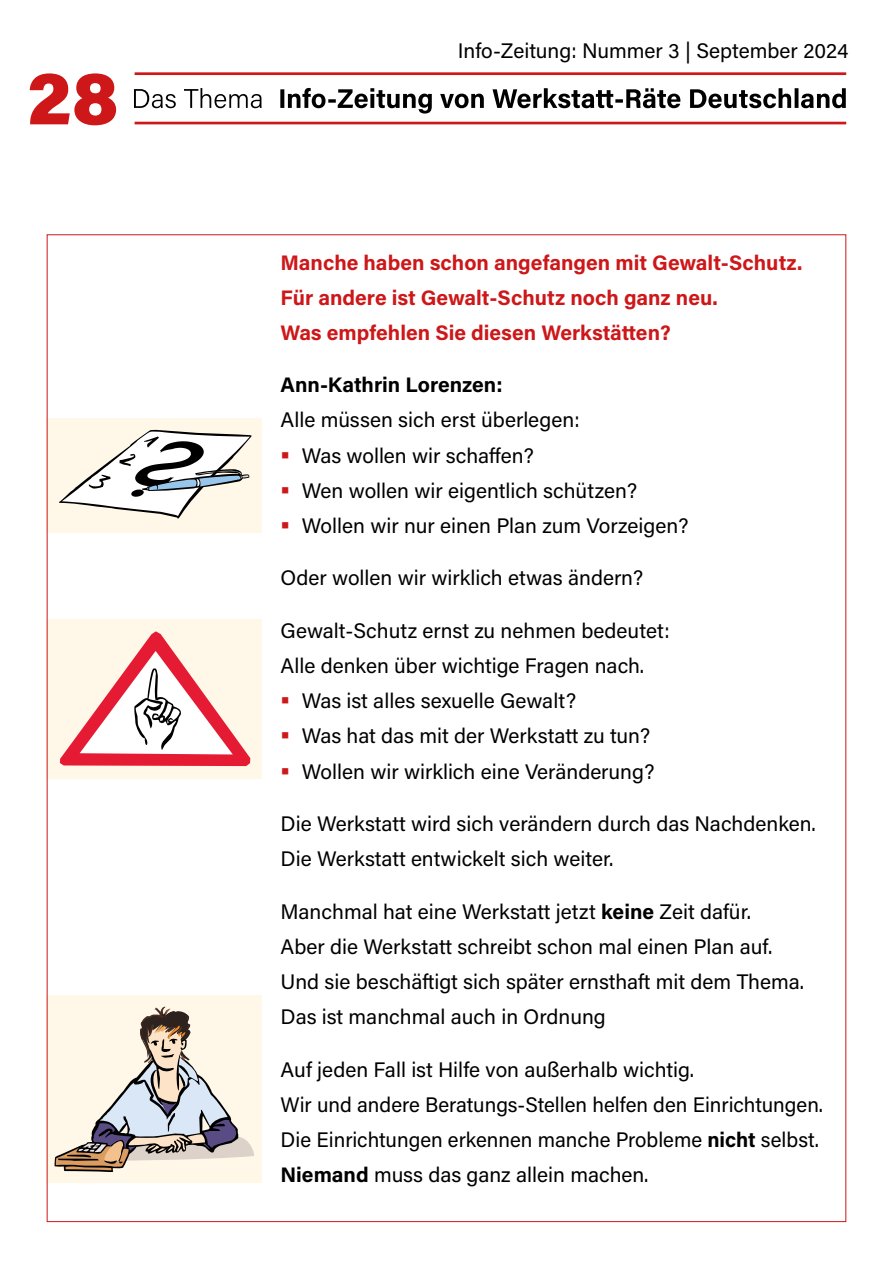
<style>
.page{position:relative;width:893px;height:1263px;background:#fff}
.page>*{position:absolute;margin:0;border:0;box-sizing:border-box;transform-origin:0 0}
.t1{font:900 75.75px "Acumin Pro";color:#cd1719}
.Fließ_p1{font:21px/35.1px "Acumin Pro";color:#000}
.Aufzählung{font:21px "Acumin Pro";color:#000}
.Fließ_p1-2{font:700 21px/35.1px "Acumin Pro";color:#cd1719}
.Fließ_p1-3{font:700 21px "Acumin Pro";color:#000}
.s1{font-weight:700}
</style>
<div class="page">
<div style="left:47px;top:418px;width:215px;height:115px;background:#fff8e8"></div>
<svg style="left:59px;top:430px;width:192px;height:89px"></svg>
<div style="left:47px;top:995px;width:215px;height:187px;background:#fff8e8"></div>
<svg style="left:55px;top:1007px;width:199px;height:165px"></svg>
<div style="left:47px;top:619px;width:215px;height:159px;background:#fff8e8"></div>
<svg style="left:60px;top:631px;width:190px;height:135px"></svg>
<svg style="left:134px;top:88px;width:712px;height:26px"></svg>
<hr style="left:135px;top:122px;width:711px;height:2px;background:#cd1719">
<hr style="left:135px;top:72px;width:711px;height:3px;background:#cd1719">
<h1 class="t1" style="left:27px;top:44px;width:93px">28</h1>
<p class="Fließ_p1" style="left:458px;top:32px;width:392px">Info-Zeitung: Nummer 3 | September 2024</p>
<p class="Fließ_p1-2" style="left:281px;top:244px;width:523px">Manche haben schon angefangen mit Gewalt-Schutz.<br>Für andere ist Gewalt-Schutz noch ganz neu.<br>Was empfehlen Sie diesen Werkstätten?</p>
<p class="Fließ_p1-3" style="left:281px;top:370px;width:223px">Ann-Kathrin Lorenzen:</p>
<p class="Fließ_p1" style="left:281px;top:402px;width:300px">Alle müssen sich erst überlegen:</p>
<p class="Aufzählung" style="left:302px;top:441px;width:234px">Was wollen wir schaffen?</p>
<p class="Aufzählung" style="left:302px;top:476px;width:337px">Wen wollen wir eigentlich schützen?</p>
<p class="Aufzählung" style="left:302px;top:511px;width:388px">Wollen wir nur einen Plan zum Vorzeigen?</p>
<p class="Fließ_p1" style="left:281px;top:560px;width:364px">Oder wollen wir wirklich etwas ändern?</p>
<p class="Fließ_p1" style="left:281px;top:612px;width:391px">Gewalt-Schutz ernst zu nehmen bedeutet:<br>Alle denken über wichtige Fragen nach.</p>
<p class="Aufzählung" style="left:302px;top:686px;width:276px">Was ist alles sexuelle Gewalt?</p>
<p class="Aufzählung" style="left:302px;top:721px;width:350px">Was hat das mit der Werkstatt zu tun?</p>
<p class="Aufzählung" style="left:302px;top:757px;width:354px">Wollen wir wirklich eine Veränderung?</p>
<p class="Fließ_p1" style="left:281px;top:805px;width:537px">Die Werkstatt wird sich verändern durch das Nachdenken.</p>
<p class="Fließ_p1" style="left:281px;top:840px;width:334px">Die Werkstatt entwickelt sich weiter.</p>
<p class="Fließ_p1" style="left:281px;top:893px;width:525px">Manchmal hat eine Werkstatt jetzt <span class="s1">keine</span> Zeit dafür.<br>Aber die Werkstatt schreibt schon mal einen Plan auf.<br>Und sie beschäftigt sich später ernsthaft mit dem Thema.<br>Das ist manchmal auch in Ordnung</p>
<p class="Fließ_p1" style="left:281px;top:1051px;width:544px">Auf jeden Fall ist Hilfe von außerhalb wichtig.<br>Wir und andere Beratungs-Stellen helfen den Einrichtungen.<br>Die Einrichtungen erkennen manche Probleme <span class="s1">nicht</span> selbst.<br><span class="s1">Niemand</span> muss das ganz allein machen.</p>
</div>
